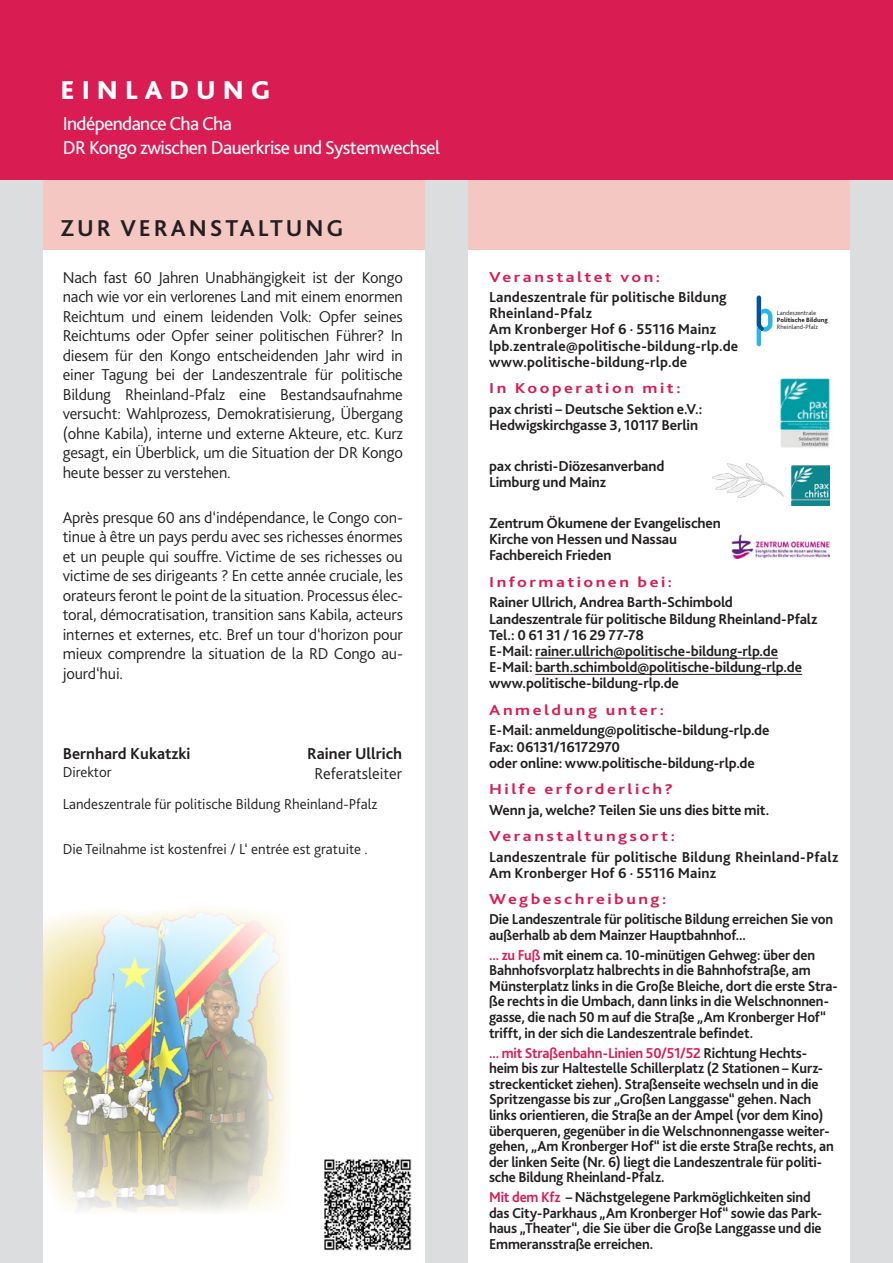
<style>
.page{position:relative;width:893px;height:1263px;background:#fff}
.page>*{position:absolute;margin:0;border:0;box-sizing:border-box;transform-origin:0 0}
.t1{font:800 27px "Bliss 2";letter-spacing:.26em;color:#fff}
.t2{font:700 24px "Bliss 2";letter-spacing:.12em;color:#231f20}
.t3{font:19.5px/24px "Bliss 2";letter-spacing:-.03em;color:#fff}
.t4{font:300 16.5px/19.5px "Bliss 2";letter-spacing:-.01em;color:#231f20;text-align:justify}
.t5{font:700 16.5px "Bliss 2";color:#231f20}
.t6{font:700 15px/15.6px "Bliss 2";letter-spacing:-.01em;color:#231f20;scale:.96 1}
.t7{font:700 15px/16.2px "Bliss 2";letter-spacing:-.01em;color:#231f20}
.t8{font:700 15px/16.2px "Bliss 2";letter-spacing:.01em;color:#231f20}
.t9{font:700 15px "Bliss 2";letter-spacing:.14em;color:#d91c52;scale:1.2 1}
.t10{font:300 15px "Bliss 2";color:#231f20}
.t11{font:300 6.45px/6.9px "Bliss 2";color:#231f20}
.s1{font-weight:700}
.s2{color:#d91c52}
.s3{font-weight:800}
</style>
<div class="page">
<img style="left:43px;top:909px;width:245px;height:303px">
<div style="left:468px;top:151px;width:423px;height:99px;background:#f4c7c3"></div>
<div style="left:20px;top:150px;width:423px;height:100px;background:#f4c7c3"></div>
<div style="left:850px;top:0;width:43px;height:1263px;background:#dcdddf"></div>
<div style="left:0;top:164px;width:43px;height:1099px;background:#dcdddf"></div>
<div style="left:425px;top:0;width:43px;height:1263px;background:#dcdddf"></div>
<div style="left:0;top:0;width:893px;height:179px;background:#d91c52"></div>
<hr style="left:535px;top:658px;width:243px;height:1px;background:#231f20">
<hr style="left:535px;top:674px;width:267px;height:1px;background:#231f20">
<svg style="left:757px;top:296px;width:15px;height:50px"></svg>
<img style="left:325px;top:1160px;width:86px;height:90px">
<img style="left:712px;top:463px;width:117px;height:43px">
<img style="left:779px;top:377px;width:52px;height:71px">
<img style="left:731px;top:534px;width:99px;height:24px">
<p class="t1" style="left:61px;top:73px;width:212px">EINLADUNG</p>
<p class="t3" style="left:63px;top:111px;width:379px">Indépendance Cha Cha<br>DR Kongo zwischen Dauerkrise und Systemwechsel</p>
<p class="t2" style="left:61px;top:213px;width:284px">ZUR VERANSTALTUNG</p>
<p class="t4" style="left:63px;top:267px;width:342px">Nach fast 60 Jahren Unabhängigkeit ist der Kongo nach wie vor ein verlorenes Land mit einem enormen Reichtum und einem leidenden Volk: Opfer seines Reichtums oder Opfer seiner politischen Führer? In diesem für den Kongo entscheidenden Jahr wird in einer Tagung bei der Landeszentrale für politische Bildung Rheinland-Pfalz eine Bestandsaufnahme versucht: Wahlprozess, Demokratisierung, Übergang (ohne Kabila), interne und externe Akteure, etc. Kurz gesagt, ein Überblick, um die Situation der DR Kongo heute besser zu verstehen.</p>
<p class="t4" style="left:63px;top:507px;width:342px">Après presque 60 ans d‘indépendance, le Congo con&shy;tinue à être un pays perdu avec ses richesses énormes et un peuple qui souffre. Victime de ses richesses ou victime de ses dirigeants ? En cette année cruciale, les orateurs feront le point de la situation. Processus élec&shy;toral, démocratisation, transition sans Kabila, acteurs internes et externes, etc. Bref un tour d‘horizon pour mieux comprendre la situation de la RD Congo au&shy;jourd‘hui.</p>
<p class="t5" style="left:63px;top:744px;width:129px">Bernhard Kukatzki</p>
<p class="t10" style="left:63px;top:763px;width:50px">Direktor</p>
<p class="t4" style="left:307px;top:744px;width:97px;text-align:center"><span class="s1">Rainer Ullrich<br></span>Referatsleiter</p>
<p class="t10" style="left:63px;top:795px;width:316px">Landeszentrale für politische Bildung Rheinland-Pfalz</p>
<p class="t10" style="left:63px;top:840px;width:307px">Die Teilnahme ist kostenfrei / L‘ entrée est gratuite .</p>
<p class="t9" style="left:489px;top:267px;width:144px">Veranstaltet von:</p>
<p class="t8" style="left:489px;top:288px;width:239px">Landeszentrale für politische Bildung</p>
<p class="t8" style="left:489px;top:305px;width:105px">Rheinland-Pfalz</p>
<p class="t8" style="left:489px;top:321px;width:228px">Am Kronberger Hof 6 . 55116 Mainz</p>
<p class="t8" style="left:489px;top:337px;width:251px">lpb.zentrale@politische-bildung-rlp.de</p>
<p class="t8" style="left:489px;top:353px;width:200px">www.politische-bildung-rlp.de</p>
<p class="t9" style="left:489px;top:379px;width:161px">In Kooperation mit:</p>
<p class="t7" style="left:489px;top:400px;width:215px">pax christi – Deutsche Sektion e.V.:<br>Hedwigskirchgasse 3, 10117 Berlin</p>
<p class="t7" style="left:489px;top:457px;width:177px">pax christi-Diözesanverband<br>Limburg und Mainz</p>
<p class="t7" style="left:489px;top:514px;width:233px">Zentrum Ökumene der Evangelischen<br>Kirche von Hessen und Nassau<br>Fachbereich Frieden</p>
<p class="t9" style="left:489px;top:573px;width:154px">Informationen bei:</p>
<p class="t7" style="left:489px;top:594px;width:330px">Rainer Ullrich, Andrea Barth-Schimbold Landeszentrale für politische Bildung Rheinland-Pfalz Tel.: 0 61 31 / 16 29 77-78<br>E-Mail: rainer.ullrich@politische-bildung-rlp.de E-Mail: barth.schimbold@politische-bildung-rlp.de www.politische-bildung-rlp.de</p>
<p class="t9" style="left:489px;top:700px;width:147px">Anmeldung unter:</p>
<p class="t7" style="left:489px;top:722px;width:282px">E-Mail: anmeldung@politische-bildung-rlp.de<br>Fax: 06131/16172970<br>oder online: www.politische-bildung-rlp.de</p>
<p class="t9" style="left:489px;top:780px;width:155px">Hilfe erforderlich?</p>
<p class="t7" style="left:489px;top:801px;width:282px">Wenn ja, welche? Teilen Sie uns dies bitte mit.</p>
<p class="t9" style="left:489px;top:827px;width:157px">Veranstaltungsort:</p>
<p class="t8" style="left:489px;top:848px;width:351px">Landeszentrale für politische Bildung Rheinland-Pfalz<br>Am Kronberger Hof 6 . 55116 Mainz</p>
<p class="t9" style="left:489px;top:890px;width:149px">Wegbeschreibung:</p>
<p class="t6" style="left:489px;top:911px;width:360px">Die Landeszentrale für politische Bildung erreichen Sie von außerhalb ab dem Mainzer Hauptbahnhof...</p>
<p class="t6" style="left:489px;top:946px;width:365px"><span class="s2">... zu Fuß</span> mit einem ca. 10-minütigen Gehweg: über den Bahnhofsvorplatz halbrechts in die Bahnhofstraße, am Münsterplatz links in die Große Bleiche, dort die erste Stra&shy;ße rechts in die Umbach, dann links in die Welschnonnen&shy;gasse, die nach 50 m auf die Straße „Am Kronberger Hof“ trifft, in der sich die Landeszentrale befindet.</p>
<p class="t6" style="left:489px;top:1044px;width:361px"><span class="s2">... mit Straßenbahn-Linien 50/51/52</span> Richtung Hechts&shy;heim bis zur Haltestelle Schillerplatz (2 Stationen – Kurz&shy;streckenticket ziehen). Straßenseite wechseln und in die Spritzengasse bis zur „Großen Langgasse“ gehen. Nach links orientieren, die Straße an der Ampel (vor dem Kino) überqueren, gegenüber in die Welschnonnengasse weiter&shy;gehen, „Am Kronberger Hof“ ist die erste Straße rechts, an der linken Seite (Nr. 6) liegt die Landeszentrale für politi&shy;sche Bildung Rheinland-Pfalz.</p>
<p class="t6" style="left:489px;top:1189px;width:348px"><span class="s2">Mit dem Kfz</span> – Nächstgelegene Parkmöglichkeiten sind das City-Parkhaus „Am Kronberger Hof“ sowie das Park&shy;haus „Theater“, die Sie über die Große Langgasse und die Emmeransstraße erreichen.</p>
<p class="t11" style="left:777px;top:309px;width:52px">Landeszentrale<br><span class="s3">Politische Bildung<br></span>Rheinland-Pfalz</p>
</div>
